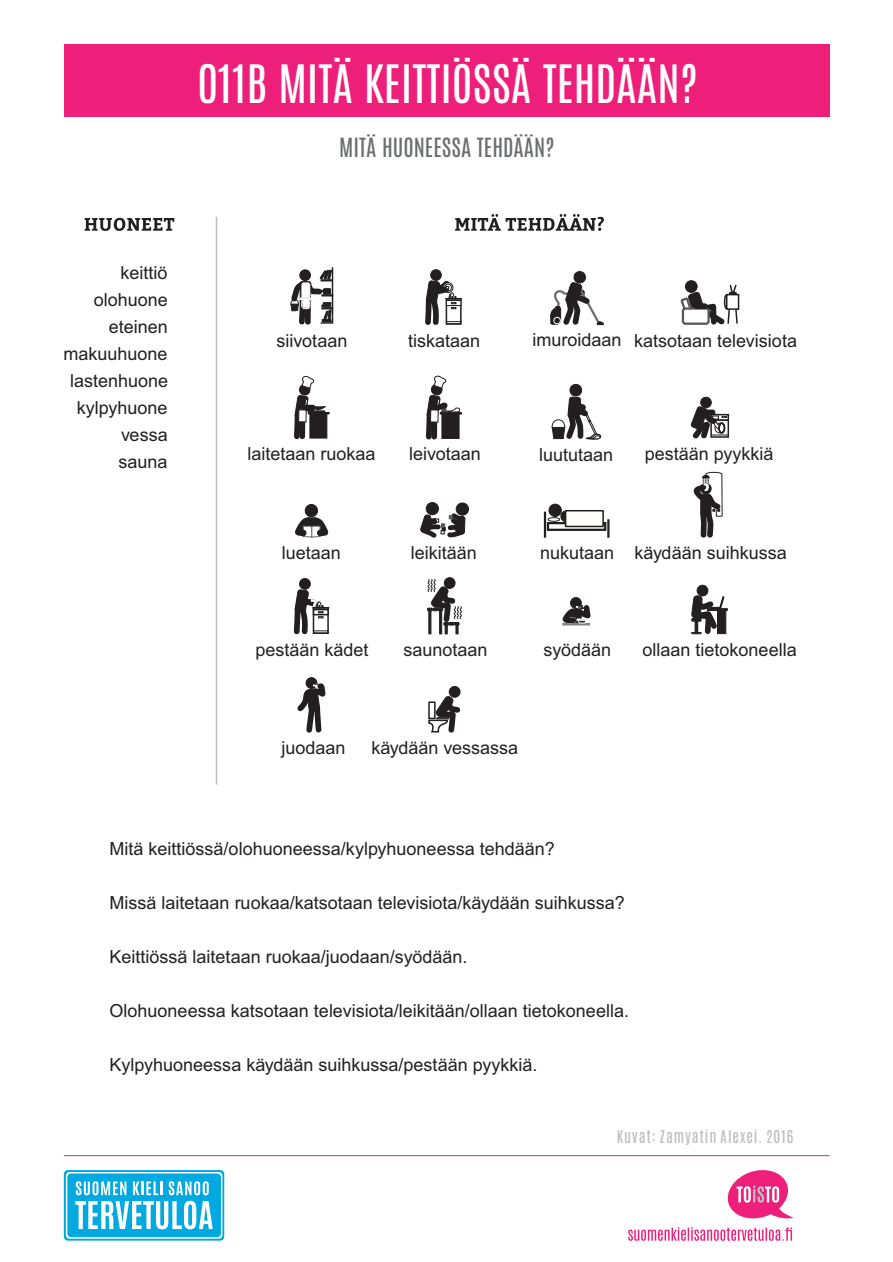
<style>
.page{position:relative;width:893px;height:1262px;background:#fff}
.page>*{position:absolute;margin:0;border:0;box-sizing:border-box;transform-origin:0 0}
.t1{font:45px "Antonio";color:#fff}
.t2{font:22.5px "Antonio";color:#6c6d70}
.t3{font:18px/27px "Arial";color:#231f20;text-align:right}
.t4{font:15px "Antonio";letter-spacing:.06em;color:#bcbdc0}
</style>
<div class="page">
<svg style="left:727px;top:1170px;width:66px;height:49px"></svg>
<svg style="left:64px;top:1170px;width:160px;height:70px"></svg>
<svg style="left:66px;top:1172px;width:156px;height:66px"></svg>
<hr style="left:64px;top:1155px;width:765px;height:1px;background:#ee1e7b">
<svg style="left:628px;top:1227px;width:164px;height:13px"></svg>
<div style="left:64px;top:44px;width:765px;height:73px;background:#ee1e7b"></div>
<hr style="left:216px;top:217px;width:1px;height:567px;background:#bcbdc0">
<svg style="left:290px;top:267px;width:44px;height:58px"></svg>
<div style="left:430px;top:270px;width:11px;height:10px;background:#231f20;border:1px solid #231f20;border-radius:50%"></div>
<svg style="left:425px;top:275px;width:37px;height:50px"></svg>
<svg style="left:550px;top:271px;width:53px;height:55px"></svg>
<svg style="left:551px;top:383px;width:50px;height:57px"></svg>
<svg style="left:294px;top:375px;width:35px;height:65px"></svg>
<svg style="left:425px;top:375px;width:36px;height:65px"></svg>
<div style="left:685px;top:281px;width:12px;height:11px;background:#231f20;border:1px solid #231f20;border-radius:50%"></div>
<svg style="left:680px;top:283px;width:60px;height:42px"></svg>
<hr style="left:544px;top:511px;width:2px;height:26px;background:#231f20">
<svg style="left:545px;top:509px;width:64px;height:29px"></svg>
<div style="left:549px;top:504px;width:12px;height:12px;background:#231f20;border:1px solid #231f20;border-radius:50%"></div>
<div style="left:305px;top:504px;width:12px;height:13px;background:#231f20;border:1px solid #231f20;border-radius:50%"></div>
<svg style="left:295px;top:514px;width:34px;height:24px"></svg>
<div style="left:426px;top:502px;width:13px;height:13px;background:#231f20;border:1px solid #231f20;border-radius:50%"></div>
<div style="left:456px;top:502px;width:13px;height:13px;background:#231f20;border:1px solid #231f20;border-radius:50%"></div>
<svg style="left:420px;top:509px;width:48px;height:29px"></svg>
<div style="left:700px;top:397px;width:11px;height:11px;background:#231f20;border:1px solid #231f20;border-radius:50%"></div>
<svg style="left:690px;top:404px;width:39px;height:35px"></svg>
<svg style="left:695px;top:471px;width:28px;height:67px"></svg>
<div style="left:299px;top:578px;width:11px;height:11px;background:#231f20;border:1px solid #231f20;border-radius:50%"></div>
<svg style="left:293px;top:587px;width:36px;height:48px"></svg>
<svg style="left:427px;top:578px;width:35px;height:56px"></svg>
<div style="left:570px;top:597px;width:11px;height:11px;background:#231f20;border:1px solid #231f20;border-radius:50%"></div>
<svg style="left:562px;top:601px;width:29px;height:25px"></svg>
<div style="left:697px;top:585px;width:11px;height:11px;background:#231f20;border:1px solid #231f20;border-radius:50%"></div>
<svg style="left:691px;top:592px;width:36px;height:43px"></svg>
<div style="left:306px;top:677px;width:11px;height:12px;background:#231f20;border:1px solid #231f20;border-radius:50%"></div>
<svg style="left:297px;top:682px;width:29px;height:51px"></svg>
<div style="left:449px;top:686px;width:11px;height:11px;background:#231f20;border:1px solid #231f20;border-radius:50%"></div>
<svg style="left:428px;top:694px;width:33px;height:39px"></svg>
<svg style="left:85px;top:218px;width:89px;height:13px"></svg>
<svg style="left:455px;top:214px;width:149px;height:17px"></svg>
<h1 class="t1" style="left:198px;top:52px;width:501px">011B MITÄ KEITTIÖSSÄ TEHDÄÄN?</h1>
<p class="t3" style="left:63px;top:261px;width:106px">keittiö olohuone eteinen makuuhuone lastenhuone kylpyhuone vessa<br>sauna</p>
<p class="t2" style="left:339px;top:131px;width:216px">MITÄ HUONEESSA TEHDÄÄN?</p>
<p class="t3" style="left:276px;top:328px;width:72px">siivotaan</p>
<p class="t3" style="left:408px;top:328px;width:74px">tiskataan</p>
<p class="t3" style="left:532px;top:328px;width:91px">imuroidaan</p>
<p class="t3" style="left:634px;top:328px;width:164px">katsotaan televisiota</p>
<p class="t3" style="left:247px;top:442px;width:130px">laitetaan ruokaa</p>
<p class="t3" style="left:409px;top:442px;width:73px">leivotaan</p>
<p class="t3" style="left:539px;top:442px;width:76px">luututaan</p>
<p class="t3" style="left:645px;top:442px;width:130px">pestään pyykkiä</p>
<p class="t3" style="left:282px;top:541px;width:61px">luetaan</p>
<p class="t3" style="left:411px;top:541px;width:68px">leikitään</p>
<p class="t3" style="left:540px;top:541px;width:76px">nukutaan</p>
<p class="t3" style="left:634px;top:541px;width:154px">käydään suihkussa</p>
<p class="t3" style="left:255px;top:637px;width:115px">pestään kädet</p>
<p class="t3" style="left:403px;top:637px;width:86px">saunotaan</p>
<p class="t3" style="left:543px;top:637px;width:69px">syödään</p>
<p class="t3" style="left:642px;top:637px;width:156px">ollaan tietokoneella</p>
<p class="t3" style="left:281px;top:736px;width:66px">juodaan</p>
<p class="t3" style="left:371px;top:736px;width:148px">käydään vessassa</p>
<p class="t3" style="left:109px;top:837px;width:447px">Mitä keittiössä/olohuoneessa/kylpyhuoneessa tehdään?</p>
<p class="t3" style="left:109px;top:891px;width:517px">Missä laitetaan ruokaa/katsotaan televisiota/käydään suihkussa?</p>
<p class="t3" style="left:109px;top:945px;width:359px">Keittiössä laitetaan ruokaa/juodaan/syödään.</p>
<p class="t3" style="left:109px;top:999px;width:521px">Olohuoneessa katsotaan televisiota/leikitään/ollaan tietokoneella.</p>
<p class="t3" style="left:109px;top:1053px;width:429px">Kylpyhuoneessa käydään suihkussa/pestään pyykkiä.</p>
<p class="t4" style="left:617px;top:1125px;width:178px">Kuvat: Zamyatin Alexei. 2016</p>
</div>
